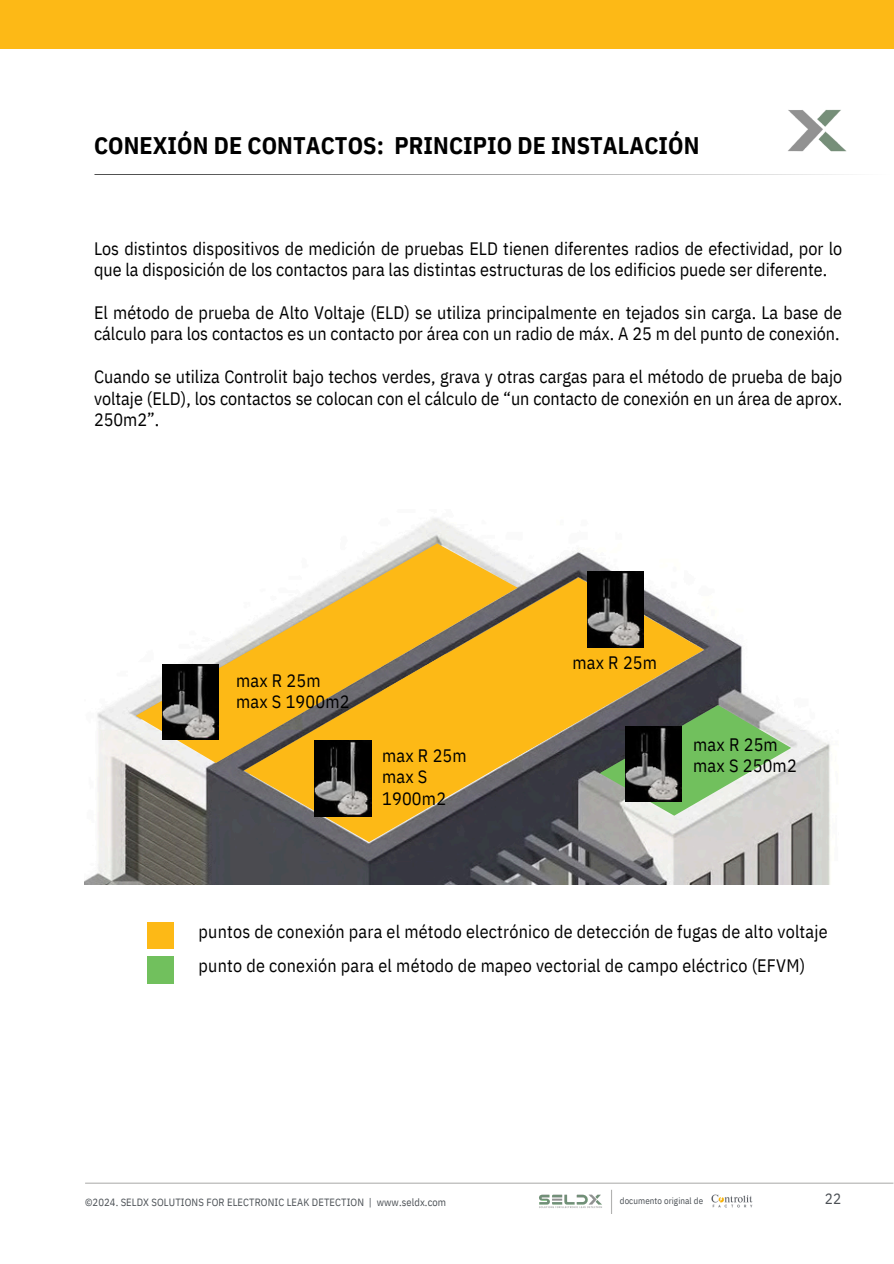
<style>
.page{position:relative;width:894px;height:1264px;background:#fff}
.page>*{position:absolute;margin:0;border:0;box-sizing:border-box;transform-origin:0 0}
.t1{font:700 24px "IBM Plex Sans Cond";letter-spacing:.005em;color:#000}
.t2{font:18px/21.3px "IBM Plex Sans Cond";color:#000}
.t3{font:15px "IBM Plex Sans Cond";color:#4a4f54}
.t4{font:10.5px "IBM Plex Sans Cond";letter-spacing:.01em;color:#4a4f54}
.t5{font:9px "IBM Plex Sans Cond";letter-spacing:.01em;color:#4a4f54}
</style>
<div class="page">
<div style="left:0;top:0;width:893px;height:49px;background:#fdb916"></div>
<svg style="left:94px;top:174px;width:755px;height:1px"></svg>
<img style="left:85px;top:518px;width:745px;height:366px">
<svg style="left:136px;top:543px;width:381px;height:220px"></svg>
<svg style="left:244px;top:653px;width:326px;height:189px;background:#a68436"></svg>
<svg style="left:382px;top:577px;width:321px;height:186px;background:#d8a62f"></svg>
<svg style="left:599px;top:705px;width:192px;height:110px;background:#8eae86"></svg>
<img style="left:162px;top:664px;width:56px;height:75px">
<img style="left:314px;top:740px;width:57px;height:76px">
<img style="left:587px;top:572px;width:56px;height:75px">
<img style="left:625px;top:726px;width:56px;height:75px">
<div style="left:147px;top:922px;width:27px;height:26px;background:#fdb916"></div>
<div style="left:147px;top:956px;width:27px;height:27px;background:#71c05d"></div>
<img style="left:788px;top:109px;width:58px;height:43px">
<img style="left:711px;top:1194px;width:41px;height:13px">
<hr style="left:85px;top:1182px;width:808px;height:1px;background:#b2b2b1">
<hr style="left:610px;top:1189px;width:2px;height:24px;background:#b2b2b1">
<img style="left:539px;top:1194px;width:63px;height:14px">
<p class="t1" style="left:94px;top:129px;width:606px">CONEXIÓN DE CONTACTOS: PRINCIPIO DE INSTALACIÓN</p>
<p class="t2" style="left:94px;top:237px;width:749px">Los distintos dispositivos de medición de pruebas ELD tienen diferentes radios de efectividad, por lo que la disposición de los contactos para las distintas estructuras de los edificios puede ser diferente.</p>
<h2 class="t2" style="left:94px;top:301px;width:749px">El método de prueba de Alto Voltaje (ELD) se utiliza principalmente en tejados sin carga. La base de cálculo para los contactos es un contacto por área con un radio de máx. A 25 m del punto de conexión.</h2>
<h2 class="t2" style="left:94px;top:366px;width:749px;text-align:justify">Cuando se utiliza Controlit bajo techos verdes, grava y otras cargas para el método de prueba de bajo voltaje (ELD), los contactos se colocan con el cálculo de “un contacto de conexión en un área de aprox.<br>250m2”.</h2>
<h2 class="t2" style="left:236px;top:669px;width:115px">max R 25m max S 1900m2</h2>
<p class="t2" style="left:382px;top:744px;width:86px">max R 25m max S<br>1900m2</p>
<h2 class="t2" style="left:572px;top:652px;width:86px">max R 25m</h2>
<h2 class="t2" style="left:693px;top:733px;width:105px">max R 25m max S 250m2</h2>
<p class="t2" style="left:198px;top:914px;width:630px;line-height:33.8px">puntos de conexión para el método electrónico de detección de fugas de alto voltaje punto de conexión para el método de mapeo vectorial de campo eléctrico (EFVM)</p>
<p class="t4" style="left:85px;top:1194px;width:362px">©2024. SELDX SOLUTIONS FOR ELECTRONIC LEAK DETECTION | www.seldx.com</p>
<p class="t5" style="left:619px;top:1194px;width:85px">documento original de</p>
<p class="t3" style="left:824px;top:1188px;width:18px">22</p>
</div>
